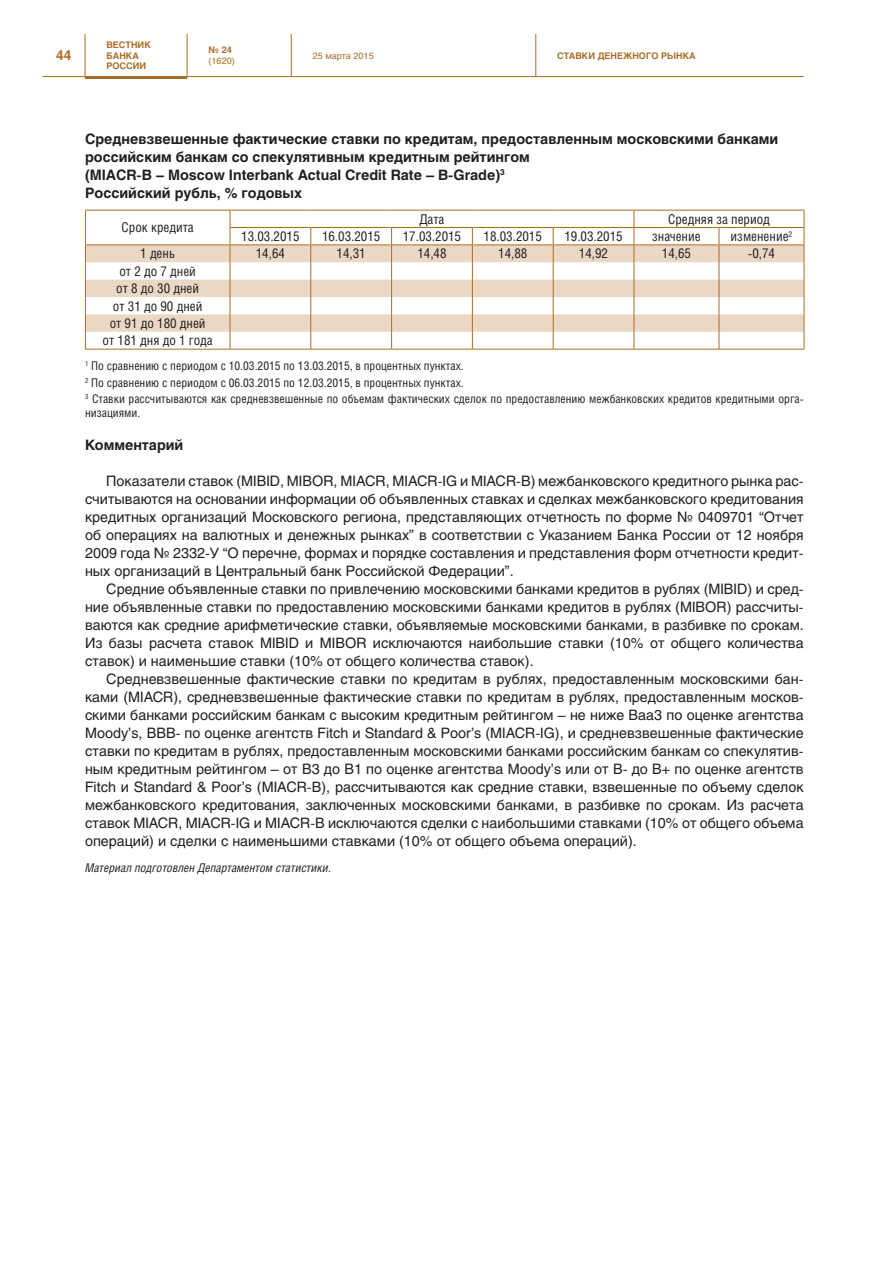
<style>
.page{position:relative;width:893px;height:1263px;background:#fff}
.page>*{position:absolute;margin:0;border:0;box-sizing:border-box;transform-origin:0 0}
.t1{font:14.25px/18px "Helios";color:#231f20;text-align:justify}
.t2{font:700 14.25px/18px "Helios";color:#231f20}
.t3{font:13.5px/17.4px "Helios Cond";color:#231f20;text-align:center}
.t4{font:700 13.5px "Helios";color:#ab6d25}
.t5{font:12px/16.5px "Helios Cond";color:#231f20}
.t6{font:italic 12px "Helios Cond";color:#231f20}
.t7{font:700 9px/10.5px "Helios";color:#ab6d25}
.t8{font:9px "Helios";color:#ab6d25}
</style>
<div class="page">
<hr style="left:85px;top:34px;width:1px;height:42px;background:#ab6d25">
<hr style="left:187px;top:34px;width:1px;height:42px;background:#ab6d25">
<hr style="left:291px;top:34px;width:1px;height:42px;background:#ab6d25">
<hr style="left:535px;top:34px;width:1px;height:42px;background:#ab6d25">
<hr style="left:43px;top:76px;width:42px;height:1px;background:#ab6d25">
<hr style="left:85px;top:76px;width:102px;height:1px;background:#ab6d25">
<hr style="left:187px;top:76px;width:104px;height:1px;background:#ab6d25">
<hr style="left:291px;top:76px;width:245px;height:1px;background:#ab6d25">
<hr style="left:536px;top:76px;width:268px;height:1px;background:#ab6d25">
<hr style="left:85px;top:77px;width:102px;height:2px;background:#ab6d25">
<svg style="left:86px;top:245px;width:718px;height:87px;fill:#ead8c4"></svg>
<hr style="left:230px;top:227px;width:81px;height:1px;background:#ab6d25">
<hr style="left:311px;top:227px;width:81px;height:1px;background:#ab6d25">
<hr style="left:392px;top:227px;width:80px;height:1px;background:#ab6d25">
<hr style="left:472px;top:227px;width:81px;height:1px;background:#ab6d25">
<hr style="left:553px;top:227px;width:81px;height:1px;background:#ab6d25">
<hr style="left:634px;top:227px;width:85px;height:1px;background:#ab6d25">
<hr style="left:719px;top:227px;width:85px;height:1px;background:#ab6d25">
<svg style="left:230px;top:211px;width:1px;height:138px"></svg>
<svg style="left:310px;top:228px;width:1px;height:121px"></svg>
<svg style="left:391px;top:228px;width:1px;height:121px"></svg>
<svg style="left:472px;top:228px;width:1px;height:121px"></svg>
<svg style="left:553px;top:228px;width:1px;height:121px"></svg>
<svg style="left:634px;top:211px;width:1px;height:138px"></svg>
<svg style="left:719px;top:228px;width:1px;height:121px"></svg>
<hr style="left:85px;top:349px;width:145px;height:1px;background:#ab6d25">
<hr style="left:230px;top:349px;width:81px;height:1px;background:#ab6d25">
<hr style="left:311px;top:349px;width:81px;height:1px;background:#ab6d25">
<hr style="left:392px;top:349px;width:80px;height:1px;background:#ab6d25">
<hr style="left:472px;top:349px;width:81px;height:1px;background:#ab6d25">
<hr style="left:553px;top:349px;width:81px;height:1px;background:#ab6d25">
<hr style="left:634px;top:349px;width:85px;height:1px;background:#ab6d25">
<hr style="left:719px;top:349px;width:85px;height:1px;background:#ab6d25">
<hr style="left:85px;top:210px;width:145px;height:1px;background:#ab6d25">
<hr style="left:230px;top:210px;width:81px;height:1px;background:#ab6d25">
<hr style="left:311px;top:210px;width:81px;height:1px;background:#ab6d25">
<hr style="left:392px;top:210px;width:80px;height:1px;background:#ab6d25">
<hr style="left:472px;top:210px;width:81px;height:1px;background:#ab6d25">
<hr style="left:553px;top:210px;width:81px;height:1px;background:#ab6d25">
<hr style="left:634px;top:210px;width:85px;height:1px;background:#ab6d25">
<hr style="left:719px;top:210px;width:85px;height:1px;background:#ab6d25">
<svg style="left:85px;top:210px;width:1px;height:139px"></svg>
<svg style="left:804px;top:210px;width:1px;height:139px"></svg>
<hr style="left:85px;top:244px;width:145px;height:1px;background:#ab6d25">
<hr style="left:230px;top:244px;width:81px;height:1px;background:#ab6d25">
<hr style="left:311px;top:244px;width:81px;height:1px;background:#ab6d25">
<hr style="left:392px;top:244px;width:80px;height:1px;background:#ab6d25">
<hr style="left:472px;top:244px;width:81px;height:1px;background:#ab6d25">
<hr style="left:553px;top:244px;width:81px;height:1px;background:#ab6d25">
<hr style="left:634px;top:244px;width:85px;height:1px;background:#ab6d25">
<hr style="left:719px;top:244px;width:85px;height:1px;background:#ab6d25">
<p class="t4" style="left:56px;top:48px;width:17px">44</p>
<p class="t7" style="left:106px;top:40px;width:46px">ВЕСТНИ К<br>БАН КА<br>РОССИИ</p>
<p class="t7" style="left:209px;top:45px;width:25px">№ 24</p>
<p class="t8" style="left:209px;top:55px;width:28px">(1620)</p>
<p class="t8" style="left:313px;top:50px;width:62px">25 марта 2015</p>
<p class="t7" style="left:557px;top:50px;width:140px">Ставки денежного ры нка</p>
<p class="t2" style="left:85px;top:130px;width:695px">Средневзвешенные фактические ставки по кредитам, предоставленным московскими банками российским банкам со спекулятивным кредитным рейтингом<br>(MIACR-B – Moscow Interbank Actual Credit Rate – B-Grade)<sup>3<br></sup>Российский рубль, % годовых</p>
<p class="t3" style="left:122px;top:219px;width:74px">Срок кредита</p>
<p class="t3" style="left:419px;top:210px;width:27px">Дата</p>
<p class="t3" style="left:668px;top:210px;width:103px">Средняя за период</p>
<p class="t3" style="left:241px;top:227px;width:60px">13.03.2015</p>
<p class="t3" style="left:322px;top:227px;width:60px">16.03.2015</p>
<p class="t3" style="left:403px;top:227px;width:60px">17.03.2015</p>
<p class="t3" style="left:484px;top:227px;width:60px">18.03.2015</p>
<p class="t3" style="left:564px;top:227px;width:60px">19.03.2015</p>
<p class="t3" style="left:652px;top:227px;width:50px">значение</p>
<p class="t3" style="left:731px;top:227px;width:63px">изменение<sup>2</sup></p>
<p class="t3" style="left:140px;top:245px;width:36px">1 день</p>
<p class="t3" style="left:256px;top:245px;width:31px">14,64</p>
<p class="t3" style="left:337px;top:245px;width:31px">14,31</p>
<p class="t3" style="left:417px;top:245px;width:31px">14,48</p>
<p class="t3" style="left:498px;top:245px;width:31px">14,88</p>
<p class="t3" style="left:579px;top:245px;width:31px">14,92</p>
<p class="t3" style="left:662px;top:245px;width:31px">14,65</p>
<p class="t3" style="left:748px;top:245px;width:29px">-0,74</p>
<p class="t3" style="left:103px;top:262px;width:112px">от 2 до 7 дней<br>от 8 до 30 дней<br>от 31 до 90 дней<br>от 91 до 180 дней от 181 дня до 1 года</p>
<p class="t5" style="left:85px;top:357px;width:720px"><sup>1</sup> По сравнению с периодом с 10.03.2015 по 13.03.2015, в процентных пунктах.<br><sup>2</sup> По сравнению с периодом с 06.03.2015 по 12.03.2015, в процентных пунктах.<br><sup>3</sup> Ставки рассчитываются как средневзвешенные по объемам фактических сделок по предоставлению межбанковских кредитов кредитными орга-</p>
<p class="t5" style="left:85px;top:404px;width:57px">низациями.</p>
<p class="t2" style="left:85px;top:436px;width:100px">Комментарий</p>
<p class="t1" style="left:85px;top:472px;width:720px;text-indent:21px">Показатели ставок (MIBID, MIBOR, MIACR, MIACR-IG и MIACR-B) межбанковского кредитного рынка рас&shy;считываются на основании информации об объявленных ставках и сделках межбанковского кредитования кредитных организаций Московского региона, представляющих отчетность по форме № 0409701 “Отчет об операциях на валютных и денежных рынках” в соответствии с Указанием Банка России от 12 ноября 2009 года № 2332‑У “О перечне, формах и порядке составления и представления форм отчетности кредит&shy;ных организаций в Центральный банк Российской Федерации”.</p>
<p class="t1" style="left:85px;top:580px;width:720px;text-indent:21px">Средние объявленные ставки по привлечению московскими банками кредитов в рублях (MIBID) и сред&shy;ние объявленные ставки по предоставлению московскими банками кредитов в рублях (MIBOR) рассчиты&shy;ваются как средние арифметические ставки, объявляемые московскими банками, в разбивке по срокам.<br>Из базы расчета ставок MIBID и MIBOR исключаются наибольшие ставки (10% от общего количества ставок) и наименьшие ставки (10% от общего количества ставок).</p>
<p class="t1" style="left:85px;top:670px;width:720px;text-indent:21px">Средневзвешенные фактические ставки по кредитам в рублях, предоставленным московскими бан&shy;ками (MIACR), средневзвешенные фактические ставки по кредитам в рублях, предоставленным москов&shy;скими банками российским банкам с высоким кредитным рейтингом – не ниже Baa3 по оценке агентства Moody’s, BBB- по оценке агентств Fitch и Standard &amp; Poor’s (MIACR-IG), и средневзвешенные фактические ставки по кредитам в рублях, предоставленным московскими банками российским банкам со спекулятив&shy;ным кредитным рейтингом – от B3 до B1 по оценке агентства Moody’s или от B- до B+ по оценке агентств Fitch и Standard &amp; Poor’s (MIACR-B), рассчитываются как средние ставки, взвешенные по объему сделок межбанковского кредитования, заключенных московскими банками, в разбивке по срокам. Из расчета ставок MIACR, MIACR-IG и MIACR-B исключаются сделки с наибольшими ставками (10% от общего объема операций) и сделки с наименьшими ставками (10% от общего объема операций).</p>
<p class="t6" style="left:85px;top:861px;width:248px">Материал подготовлен Департаментом статистики.</p>
</div>
